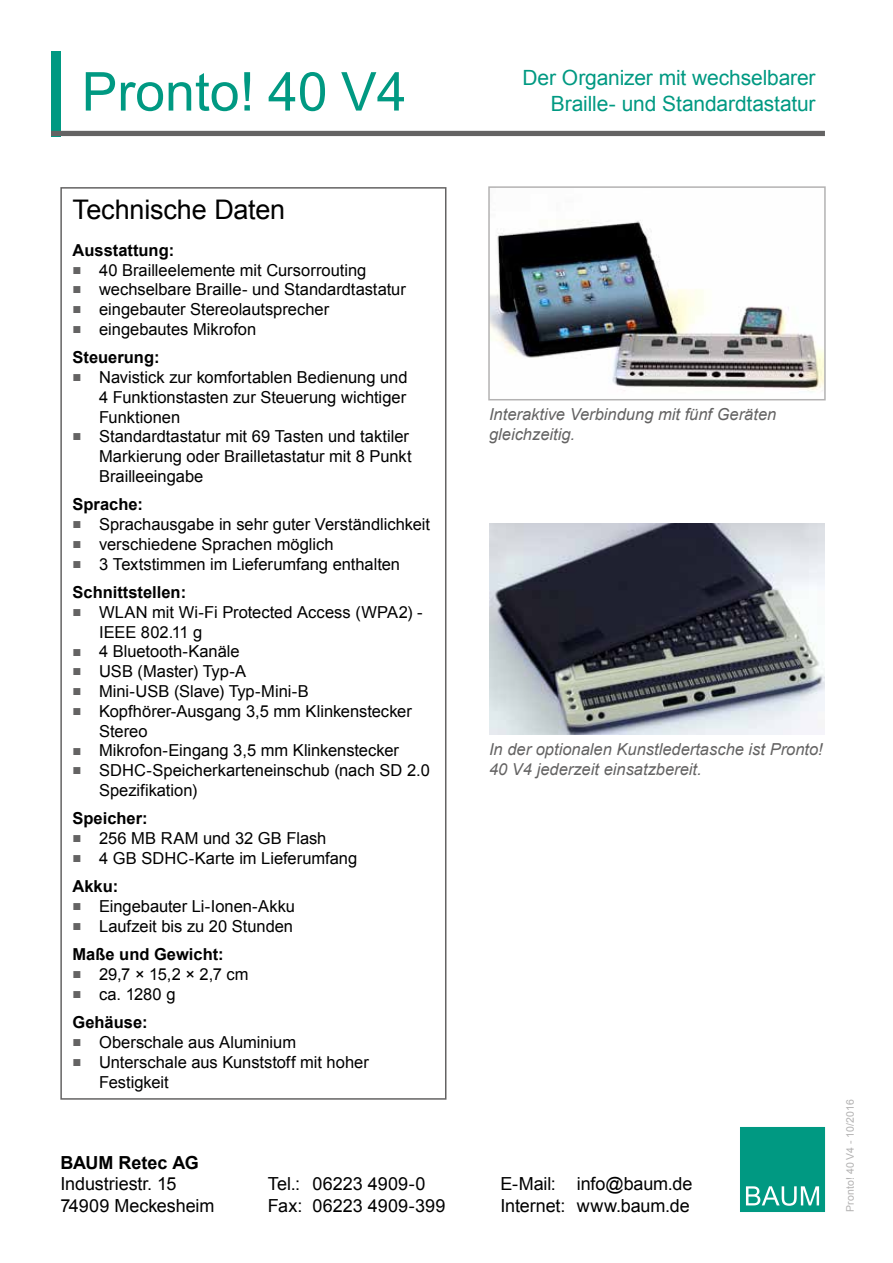
<style>
.page{position:relative;width:893px;height:1263px;background:#fff}
.page>*{position:absolute;margin:0;border:0;box-sizing:border-box;transform-origin:0 0}
.t1{font:53.7px "Arial";color:#009982}
.t2{font:27px "Arial";letter-spacing:-.005em;color:#000}
.t3{font:21px/25.2px "Arial";letter-spacing:-.005em;color:#009982;text-align:right}
.t4{font:18px/21.6px "Arial";letter-spacing:-.005em;color:#000}
.t5{font:700 18px "Arial";letter-spacing:-.005em;color:#000}
.t6{font:16.5px/19.8px "Arial";color:#000}
.t7{font:italic 16.5px/19.8px "Arial";color:#646363}
.t8{font:700 16.5px "Arial";color:#000}
.t9{font:10.5px "Arial";letter-spacing:.01em;color:#b3b2b2}
.s1{font-size:15px;color:#646363}
.s2{font-weight:700}
</style>
<div class="page">
<div style="left:740px;top:1127px;width:84px;height:84px;background:#009982"></div>
<div style="left:740px;top:1127px;width:85px;height:85px;border:1px solid #009982"></div>
<svg style="left:746px;top:1186px;width:73px;height:20px"></svg>
<div style="left:60px;top:187px;width:386px;height:913px;border:2px solid #646363"></div>
<div style="left:51px;top:51px;width:9px;height:85px;background:#009982"></div>
<div style="left:51px;top:131px;width:774px;height:5px;background:#646363"></div>
<img style="left:491px;top:220px;width:332px;height:172px">
<div style="left:488px;top:186px;width:338px;height:214px;border:2px solid #b3b2b2"></div>
<img style="left:490px;top:523px;width:334px;height:211px">
<h1 class="t1" style="left:82px;top:57px;width:326px">Pronto! 40 V4</h1>
<p class="t3" style="left:522px;top:66px;width:295px">Der Organizer mit wechselbarer<br>Braille- und Standardtastatur</p>
<h2 class="t2" style="left:73px;top:192px;width:214px">Technische Daten</h2>
<p class="t8" style="left:73px;top:239px;width:103px">Ausstattung:</p>
<p class="t6" style="left:73px;top:260px;width:295px"><span class="s1">■</span> 40 Brailleelemente mit Cursorrouting</p>
<p class="t6" style="left:73px;top:280px;width:335px"><span class="s1">■</span> wechselbare Braille- und Standardtastatur</p>
<p class="t6" style="left:73px;top:300px;width:258px"><span class="s1">■</span> eingebauter Stereolautsprecher</p>
<p class="t6" style="left:73px;top:315px;width:185px;line-height:28.3px"><span class="s1">■</span> eingebautes Mikrofon<br><span class="s2">Steuerung:</span></p>
<p class="t6" style="left:99px;top:367px;width:310px;text-align:justify;text-indent:-27px"><span class="s1">■</span> Navistick zur komfortablen Bedienung und 4 Funktionstasten zur Steuerung wichtiger Funktionen</p>
<p class="t6" style="left:99px;top:427px;width:314px;text-indent:-27px"><span class="s1">■</span> Standardtastatur mit 69 Tasten und taktiler<br>Markierung oder Brailletastatur mit 8 Punkt<br>Brailleeingabe</p>
<p class="t8" style="left:73px;top:493px;width:72px">Sprache:</p>
<p class="t6" style="left:73px;top:515px;width:359px"><span class="s1">■</span> Sprachausgabe in sehr guter Verständlichkeit</p>
<p class="t6" style="left:73px;top:534px;width:263px"><span class="s1">■</span> verschiedene Sprachen möglich</p>
<p class="t6" style="left:73px;top:550px;width:329px;line-height:28.3px"><span class="s1">■</span> 3 Textstimmen im Lieferumfang enthalten<br><span class="s2">Schnittstellen:</span></p>
<p class="t6" style="left:99px;top:602px;width:325px;text-indent:-27px"><span class="s1">■</span> WLAN mit Wi-Fi Protected Access (WPA2) -<br>IEEE 802.11 g</p>
<p class="t6" style="left:73px;top:642px;width:169px"><span class="s1">■</span> 4 Bluetooth-Kanäle</p>
<p class="t6" style="left:73px;top:662px;width:175px"><span class="s1">■</span> USB (Master) Typ-A</p>
<p class="t6" style="left:73px;top:681px;width:238px"><span class="s1">■</span> Mini-USB (Slave) Typ-Mini-B</p>
<p class="t6" style="left:99px;top:701px;width:314px;text-indent:-27px"><span class="s1">■</span> Kopfhörer-Ausgang 3,5 mm Klinkenstecker<br>Stereo</p>
<p class="t6" style="left:73px;top:741px;width:328px"><span class="s1">■</span> Mikrofon-Eingang 3,5 mm Klinkenstecker</p>
<p class="t6" style="left:99px;top:761px;width:332px;text-indent:-27px"><span class="s1">■</span> SDHC-Speicherkarteneinschub (nach SD 2.0<br>Spezifikation)</p>
<p class="t8" style="left:73px;top:807px;width:77px">Speicher:</p>
<p class="t6" style="left:73px;top:829px;width:255px"><span class="s1">■</span> 256 MB RAM und 32 GB Flash</p>
<p class="t6" style="left:73px;top:844px;width:286px;line-height:28.3px"><span class="s1">■</span> 4 GB SDHC-Karte im Lieferumfang<br><span class="s2">Akku:</span></p>
<p class="t6" style="left:73px;top:896px;width:224px"><span class="s1">■</span> Eingebauter Li-Ionen-Akku</p>
<p class="t6" style="left:73px;top:912px;width:222px;line-height:28.3px"><span class="s1">■</span> Laufzeit bis zu 20 Stunden<br><span class="s2">Maße und Gewicht:</span></p>
<p class="t6" style="left:73px;top:964px;width:178px"><span class="s1">■</span> 29,7 × 15,2 × 2,7 cm</p>
<p class="t6" style="left:73px;top:980px;width:105px;line-height:28.3px"><span class="s1">■</span> ca. 1280 g<br><span class="s2">Gehäuse:</span></p>
<p class="t6" style="left:73px;top:1032px;width:225px"><span class="s1">■</span> Oberschale aus Aluminium</p>
<p class="t6" style="left:99px;top:1052px;width:271px;text-indent:-27px"><span class="s1">■</span> Unterschale aus Kunststoff mit hoher<br>Festigkeit</p>
<p class="t7" style="left:489px;top:405px;width:289px">Interaktive Verbindung mit fünf Geräten gleichzeitig.</p>
<p class="t7" style="left:489px;top:740px;width:335px">In der optionalen Kunstledertasche ist Pronto!<br>40 V4 jederzeit einsatzbereit.</p>
<p class="t5" style="left:60px;top:1150px;width:140px">BAUM Retec AG</p>
<p class="t4" style="left:60px;top:1173px;width:156px">Industriestr. 15<br>74909 Meckesheim</p>
<p class="t4" style="left:268px;top:1173px;width:179px">Tel.: 06223 4909-0<br>Fax: 06223 4909-399</p>
<p class="t4" style="left:500px;top:1173px;width:194px">E-Mail: info@baum.de<br>Internet: www.baum.de</p>
<p class="t9" style="left:843px;top:1212px;width:114px;rotate:-90deg">Pronto! 40 V4 - 10/2016</p>
</div>
